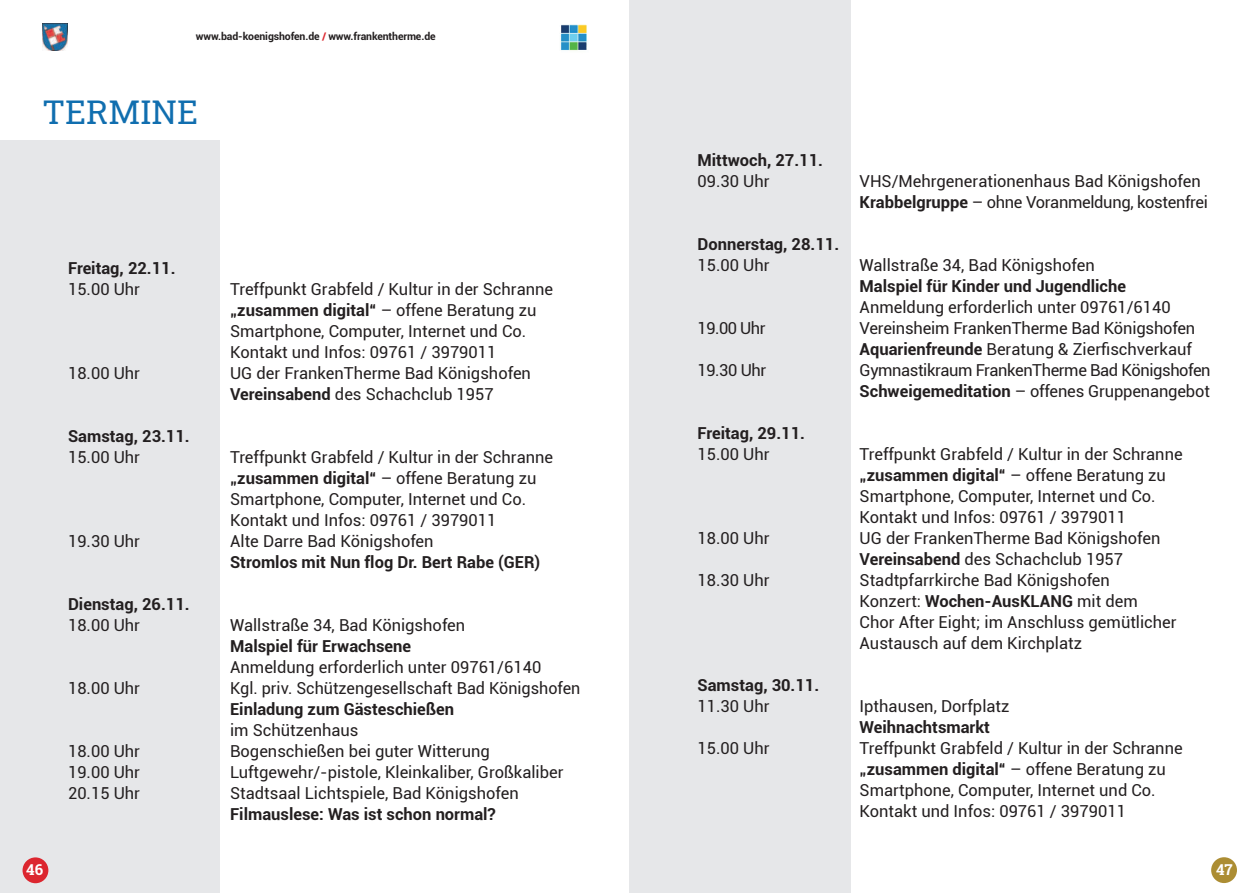
<style>
.page{position:relative;width:1259px;height:893px;background:#fff}
.page>*{position:absolute;margin:0;border:0;box-sizing:border-box;transform-origin:0 0}
.t1{font:33px "Roboto Slab";color:#106eaf}
.t2{font:16.5px/21px "Roboto";color:#231f20}
.t3{font:700 16.5px "Roboto";color:#231f20}
.t4{font:16.5px/21px "Roboto";letter-spacing:-.025em;color:#231f20}
.t5{font:700 15px "Roboto Slab";color:#fff}
.t6{font:700 10.5px "Roboto";letter-spacing:-.01em;color:#231f20}
.s1{color:#dc272e}
.s2{font-weight:700}
</style>
<div class="page">
<div style="left:0;top:141px;width:220px;height:752px;background:#e6e7e9"></div>
<div style="left:629px;top:0;width:221px;height:893px;background:#e6e7e9"></div>
<img style="left:43px;top:24px;width:25px;height:27px">
<img style="left:560px;top:24px;width:27px;height:27px">
<div style="left:23px;top:857px;width:25px;height:26px;background:#dc262f;border-radius:50%"></div>
<div style="left:1211px;top:857px;width:26px;height:26px;background:#ac8d33;border-radius:50%"></div>
<p class="t6" style="left:196px;top:32px;width:241px">www.bad-koenigshofen.de <span class="s1">/</span> www.frankentherme.de</p>
<h1 class="t1" style="left:43px;top:98px;width:157px">TERMINE</h1>
<p class="t3" style="left:68px;top:261px;width:109px">Freitag, 22.11.</p>
<p class="t2" style="left:68px;top:279px;width:74px">15.00 Uhr</p>
<p class="t2" style="left:230px;top:279px;width:324px">Treffpunkt Grabfeld / Kultur in der Schranne <span class="s2">„zusammen digital“</span> – offene Beratung zu Smartphone, Computer, Internet und Co.<br>Kontakt und Infos: 09761 / 3979011</p>
<p class="t2" style="left:68px;top:363px;width:74px">18.00 Uhr</p>
<p class="t2" style="left:230px;top:363px;width:302px">UG der FrankenTherme Bad Königshofen<br><span class="s2">Vereinsabend</span> des Schachclub 1957</p>
<p class="t3" style="left:68px;top:429px;width:123px">Samstag, 23.11.</p>
<p class="t2" style="left:68px;top:447px;width:74px">15.00 Uhr</p>
<p class="t2" style="left:230px;top:447px;width:324px">Treffpunkt Grabfeld / Kultur in der Schranne <span class="s2">„zusammen digital“</span> – offene Beratung zu Smartphone, Computer, Internet und Co.<br>Kontakt und Infos: 09761 / 3979011</p>
<p class="t2" style="left:68px;top:531px;width:74px">19.30 Uhr</p>
<p class="t2" style="left:230px;top:531px;width:205px">Alte Darre Bad Königshofen</p>
<p class="t3" style="left:230px;top:555px;width:312px">Stromlos mit Nun flog Dr. Bert Rabe (GER)</p>
<p class="t3" style="left:68px;top:597px;width:123px">Dienstag, 26.11.</p>
<p class="t2" style="left:68px;top:615px;width:74px">18.00 Uhr</p>
<p class="t2" style="left:230px;top:615px;width:237px">Wallstraße 34, Bad Königshofen</p>
<p class="t3" style="left:230px;top:639px;width:183px">Malspiel für Erwachsene</p>
<p class="t2" style="left:230px;top:657px;width:313px">Anmeldung erforderlich unter 09761/6140</p>
<p class="t2" style="left:68px;top:678px;width:74px">18.00 Uhr</p>
<p class="t2" style="left:230px;top:678px;width:352px">Kgl. priv. Schützengesellschaft Bad Königshofen</p>
<p class="t3" style="left:230px;top:702px;width:226px">Einladung zum Gästeschießen</p>
<p class="t2" style="left:230px;top:720px;width:130px">im Schützenhaus</p>
<p class="t2" style="left:68px;top:741px;width:74px">18.00 Uhr</p>
<p class="t2" style="left:230px;top:741px;width:261px">Bogenschießen bei guter Witterung</p>
<p class="t2" style="left:68px;top:762px;width:74px">19.00 Uhr</p>
<p class="t2" style="left:230px;top:762px;width:335px">Luftgewehr/-pistole, Kleinkaliber, Großkaliber</p>
<p class="t2" style="left:68px;top:783px;width:74px">20.15 Uhr</p>
<p class="t2" style="left:230px;top:783px;width:290px">Stadtsaal Lichtspiele, Bad Königshofen</p>
<p class="t3" style="left:230px;top:807px;width:267px">Filmauslese: Was ist schon normal?</p>
<p class="t3" style="left:697px;top:153px;width:127px">Mittwoch, 27.11.</p>
<p class="t2" style="left:697px;top:171px;width:74px">09.30 Uhr</p>
<p class="t2" style="left:859px;top:171px;width:350px">VHS/Mehrgenerationenhaus Bad Königshofen<br><span class="s2">Krabbelgruppe</span> – ohne Voranmeldung, kostenfrei</p>
<p class="t3" style="left:697px;top:237px;width:143px">Donnerstag, 28.11.</p>
<p class="t2" style="left:697px;top:255px;width:74px">15.00 Uhr</p>
<p class="t2" style="left:859px;top:255px;width:237px">Wallstraße 34, Bad Königshofen</p>
<p class="t3" style="left:859px;top:279px;width:268px">Malspiel für Kinder und Jugendliche</p>
<p class="t2" style="left:859px;top:297px;width:313px">Anmeldung erforderlich unter 09761/6140</p>
<p class="t2" style="left:697px;top:318px;width:70px">19.00 Uhr</p>
<p class="t2" style="left:859px;top:318px;width:337px">Vereinsheim FrankenTherme Bad Königshofen<br><span class="s2">Aquarienfreunde</span> Beratung &amp; Zierfischverkauf</p>
<p class="t2" style="left:697px;top:359px;width:70px">19.30 Uhr</p>
<p class="t4" style="left:859px;top:359px;width:352px">Gymnastikraum FrankenTherme Bad Königshofen<br><span class="s2">Schweigemeditation</span> – offenes Gruppenangebot</p>
<p class="t3" style="left:697px;top:426px;width:109px">Freitag, 29.11.</p>
<p class="t2" style="left:697px;top:444px;width:74px">15.00 Uhr</p>
<p class="t2" style="left:859px;top:444px;width:324px">Treffpunkt Grabfeld / Kultur in der Schranne <span class="s2">„zusammen digital“</span> – offene Beratung zu Smartphone, Computer, Internet und Co.<br>Kontakt und Infos: 09761 / 3979011</p>
<p class="t2" style="left:697px;top:528px;width:74px">18.00 Uhr</p>
<p class="t2" style="left:859px;top:528px;width:302px">UG der FrankenTherme Bad Königshofen<br><span class="s2">Vereinsabend</span> des Schachclub 1957</p>
<p class="t2" style="left:697px;top:570px;width:74px">18.30 Uhr</p>
<p class="t2" style="left:859px;top:570px;width:318px">Stadtpfarrkirche Bad Königshofen<br>Konzert: <span class="s2">Wochen-AusKLANG</span> mit dem Chor After Eight; im Anschluss gemütlicher Austausch auf dem Kirchplatz</p>
<p class="t3" style="left:697px;top:678px;width:123px">Samstag, 30.11.</p>
<p class="t2" style="left:697px;top:697px;width:74px">11.30 Uhr</p>
<p class="t2" style="left:859px;top:697px;width:151px">Ipthausen, Dorfplatz</p>
<p class="t3" style="left:859px;top:720px;width:132px">Weihnachtsmarkt</p>
<p class="t2" style="left:697px;top:739px;width:74px">15.00 Uhr</p>
<p class="t2" style="left:859px;top:739px;width:324px">Treffpunkt Grabfeld / Kultur in der Schranne <span class="s2">„zusammen digital“</span> – offene Beratung zu Smartphone, Computer, Internet und Co.<br>Kontakt und Infos: 09761 / 3979011</p>
<p class="t5" style="left:26px;top:863px;width:18px">46</p>
<p class="t5" style="left:1216px;top:863px;width:18px">47</p>
</div>
